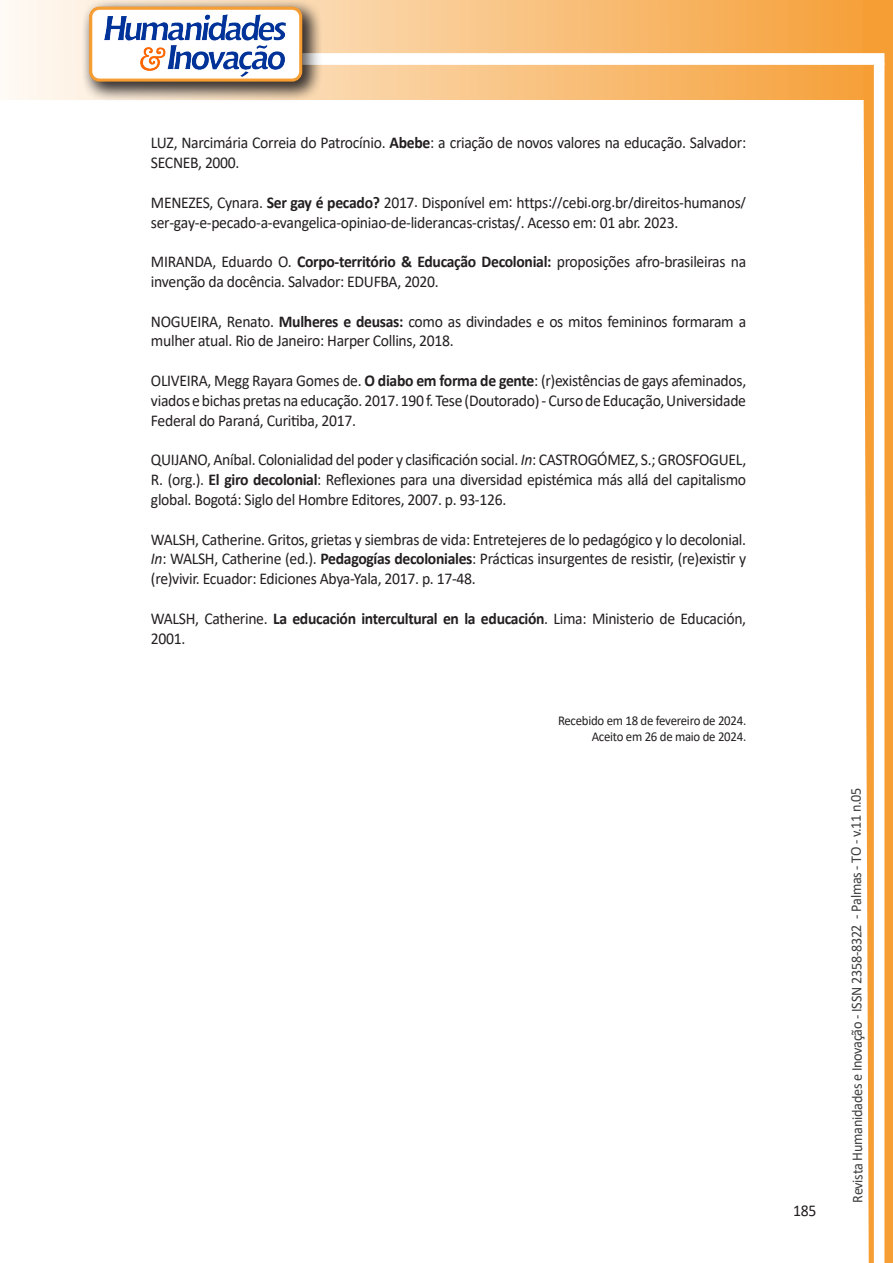
<style>
.page{position:relative;width:893px;height:1263px;background:#fff}
.page>*{position:absolute;margin:0;border:0;box-sizing:border-box;transform-origin:0 0}
.texto{font:16.5px/19.8px "Calibri";letter-spacing:-.02em;color:#231f20;scale:.95 1}
.t1{font:15px "Calibri";letter-spacing:-.025em;color:#3e3e3f;scale:.95 1}
.texto-2{font:13.5px "Calibri";letter-spacing:-.02em;color:#231f20;scale:.95 1}
.s1{font-weight:700}
.s2{font-style:italic}
</style>
<div class="page">
<svg style="left:5px;top:0;width:858px;height:100px;background:#f9c484"></svg>
<div style="left:302px;top:53px;width:582px;height:12px;background:#fff;border:2px solid #fff"></div>
<svg style="left:863px;top:0;width:30px;height:1263px"></svg>
<div style="left:81px;top:0;width:241px;height:102px;background:#231f20;opacity:.75"></div>
<div style="left:91px;top:8px;width:210px;height:72px;background:#fff;border-radius:9px"></div>
<img style="left:104px;top:14px;width:181px;height:62px">
<div style="left:89px;top:7px;width:213px;height:75px;border:3px solid #f69e34;border-radius:9px"></div>
<p class="texto" style="left:151px;top:133px;width:628px">LUZ, Narcimária Correia do Patrocínio. <span class="s1">Abebe</span>: a criação de novos valores na educação. Salvador:<br>SECNEB, 2000.</p>
<p class="texto" style="left:151px;top:192px;width:628px">MENEZES, Cynara. <span class="s1">Ser gay é pecado?</span> 2017. Disponível em: https://cebi.org.br/direitos-humanos/ ser-gay-e-pecado-a-evangelica-opiniao-de-liderancas-cristas/. Acesso em: 01 abr. 2023.</p>
<p class="texto" style="left:151px;top:251px;width:628px">MIRANDA, Eduardo O. <span class="s1">Corpo-território &amp; Educação Decolonial:</span> proposições afro-brasileiras na invenção da docência. Salvador: EDUFBA, 2020.</p>
<p class="texto" style="left:151px;top:311px;width:628px">NOGUEIRA, Renato. <span class="s1">Mulheres e deusas:</span> como as divindades e os mitos femininos formaram a mulher atual. Rio de Janeiro: Harper Collins, 2018.</p>
<p class="texto" style="left:151px;top:370px;width:628px;text-align:justify">OLIVEIRA, Megg Rayara Gomes de. <span class="s1">O diabo em forma de gente</span>: (r)existências de gays afeminados, viados e bichas pretas na educação. 2017. 190 f. Tese (Doutorado) - Curso de Educação, Universidade Federal do Paraná, Curitiba, 2017.</p>
<p class="texto" style="left:151px;top:449px;width:628px;text-align:justify">QUIJANO, Aníbal. Colonialidad del poder y clasificación social. <span class="s2">In</span>: CASTROGÓMEZ, S.; GROSFOGUEL, R. (org.). <span class="s1">El giro decolonial</span>: Reflexiones para una diversidad epistémica más allá del capitalismo global. Bogotá: Siglo del Hombre Editores, 2007. p. 93-126.</p>
<p class="texto" style="left:151px;top:529px;width:628px;text-align:justify">WALSH, Catherine. Gritos, grietas y siembras de vida: Entretejeres de lo pedagógico y lo decolonial.<br><span class="s2">In</span>: WALSH, Catherine (ed.). <span class="s1">Pedagogías decoloniales</span>: Prácticas insurgentes de resistir, (re)existir y (re)vivir. Ecuador: Ediciones Abya-Yala, 2017. p. 17-48.</p>
<p class="texto" style="left:151px;top:608px;width:628px">WALSH, Catherine. <span class="s1">La educación intercultural en la educación</span>. Lima: Ministerio de Educación,<br>2001.</p>
<p class="texto-2" style="left:558px;top:711px;width:200px">Recebido em 18 de fevereiro de 2024.</p>
<p class="texto-2" style="left:592px;top:727px;width:164px">Aceito em 26 de maio de 2024.</p>
<p class="texto" style="left:793px;top:1200px;width:26px">185</p>
<p class="t1" style="left:846px;top:1203px;width:439px;rotate:-90deg">Revista Humanidades e Inovação - ISSN 2358-8322 - Palmas - TO - v.11 n.05</p>
</div>
